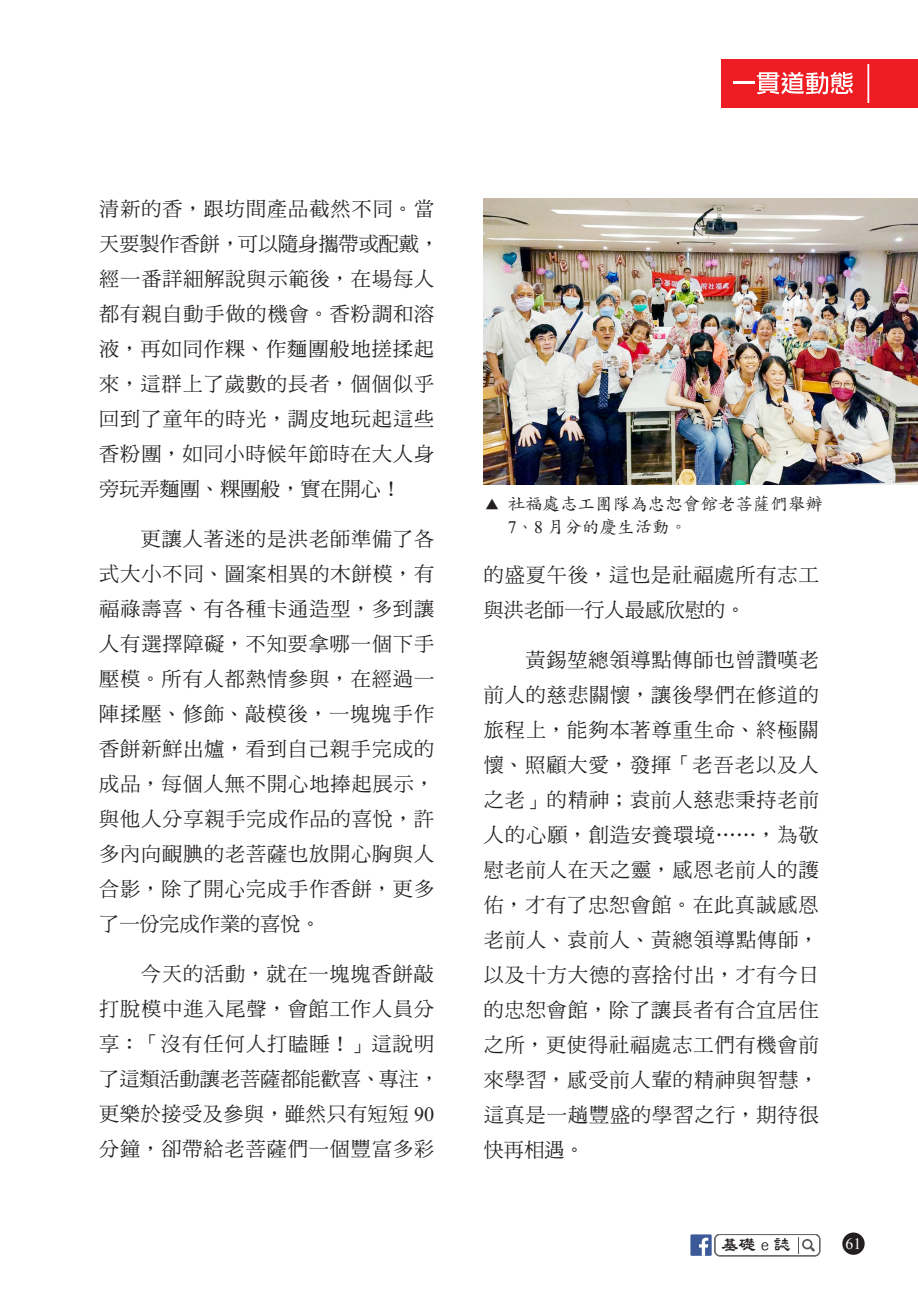
<style>
.page{position:relative;width:918px;height:1290px;background:#fff}
.page>*{position:absolute;margin:0;border:0;box-sizing:border-box;transform-origin:0 0}
._03_內文樣式{font:20.12px/35px "DF Ming Std W5";letter-spacing:.045em;color:#231f20}
.照片說明{font:17.5px/22.8px "DF Kai Shu Std W5";color:#231f20}
.t1{font:700 17.5px "AR Li Shu B5";color:#231f20}
.t2{font:15.75px "Times New Roman";color:#fff}
.s1{font-family:"Times New Roman"}
.s2{font-size:14px}
</style>
<div class="page">
<div style="left:842px;top:1232px;width:22px;height:23px;background:#231f20;border-radius:50%"></div>
<svg style="left:798px;top:1237px;width:17px;height:16px"></svg>
<div style="left:690px;top:1234px;width:21px;height:22px;background:#3c5a99"></div>
<svg style="left:699px;top:1237px;width:9px;height:19px"></svg>
<div style="left:715px;top:1234px;width:105px;height:22px;border:1px solid #57585a;border-radius:5px"></div>
<div style="left:715px;top:1234px;width:104px;height:21px;border:1px solid #57585a;border-radius:5px"></div>
<div style="left:721px;top:60px;width:197px;height:48px;background:#ee1d23"></div>
<hr style="left:867px;top:64px;width:2px;height:39px;background:#fff">
<hr style="left:733px;top:81px;width:21px;height:2px;background:#fff">
<svg style="left:757px;top:72px;width:96px;height:22px"></svg>
<img style="left:484px;top:198px;width:434px;height:287px">
<p class="_03_內文樣式" style="left:99px;top:191px;width:341px">清新的香，跟坊間產品截然不同。當天要製作香餅，可以隨身攜帶或配戴，經一番詳細解說與示範後，在場每人都有親自動手做的機會。香粉調和溶液，再如同作粿、作麵團般地搓揉起來，這群上了歲數的長者，個個似乎回到了童年的時光，調皮地玩起這些香粉團，如同小時候年節時在大人身旁玩弄麵團、粿團般，實在開心！</p>
<p class="_03_內文樣式" style="left:99px;top:521px;width:336px;text-align:justify;text-indent:42px">更讓人著迷的是洪老師準備了各式大小不同、圖案相異的木餅模，有福祿壽喜、有各種卡通造型，多到讓人有選擇障礙，不知要拿哪一個下手壓模。所有人都熱情參與，在經過一陣揉壓、修飾、敲模後，一塊塊手作香餅新鮮出爐，看到自己親手完成的成品，每個人無不開心地捧起展示，與他人分享親手完成作品的喜悅，許多內向靦腆的老菩薩也放開心胸與人合影，除了開心完成手作香餅，更多了一份完成作業的喜悅。</p>
<p class="_03_內文樣式" style="left:99px;top:955px;width:341px;text-indent:42px">今天的活動，就在一塊塊香餅敲打脫模中進入尾聲，會館工作人員分享：「沒有任何人打瞌睡！」這說明了這類活動讓老菩薩都能歡喜、專注，更樂於接受及參與，雖然只有短短 <span class="s1">90</span>分鐘，卻帶給老菩薩們一個豐富多彩</p>
<p class="照片說明" style="left:508px;top:492px;width:316px;text-indent:-23px"><span class="s2">▲</span> 社福處志工團隊為忠恕會館老菩薩們舉辦<br><span class="s1">7</span>、<span class="s1">8</span> 月分的慶生活動。</p>
<p class="_03_內文樣式" style="left:484px;top:557px;width:336px">的盛夏午後，這也是社福處所有志工與洪老師一行人最感欣慰的。</p>
<p class="_03_內文樣式" style="left:484px;top:642px;width:336px;text-align:justify;text-indent:42px">黃錫堃總領導點傳師也曾讚嘆老前人的慈悲關懷，讓後學們在修道的旅程上，能夠本著尊重生命、終極關懷、照顧大愛，發揮「老吾老以及人之老」的精神；袁前人慈悲秉持老前人的心願，創造安養環境⋯⋯，為敬慰老前人在天之靈，感恩老前人的護佑，才有了忠恕會館。在此真誠感恩老前人、袁前人、黃總領導點傳師，以及十方大德的喜捨付出，才有今日的忠恕會館，除了讓長者有合宜居住之所，更使得社福處志工們有機會前來學習，感受前人輩的精神與智慧，這真是一趟豐盛的學習之行，期待很快再相遇。</p>
<p class="t1" style="left:721px;top:1236px;width:71px">基礎e誌</p>
<p class="t2" style="left:845px;top:1232px;width:17px">61</p>
</div>
